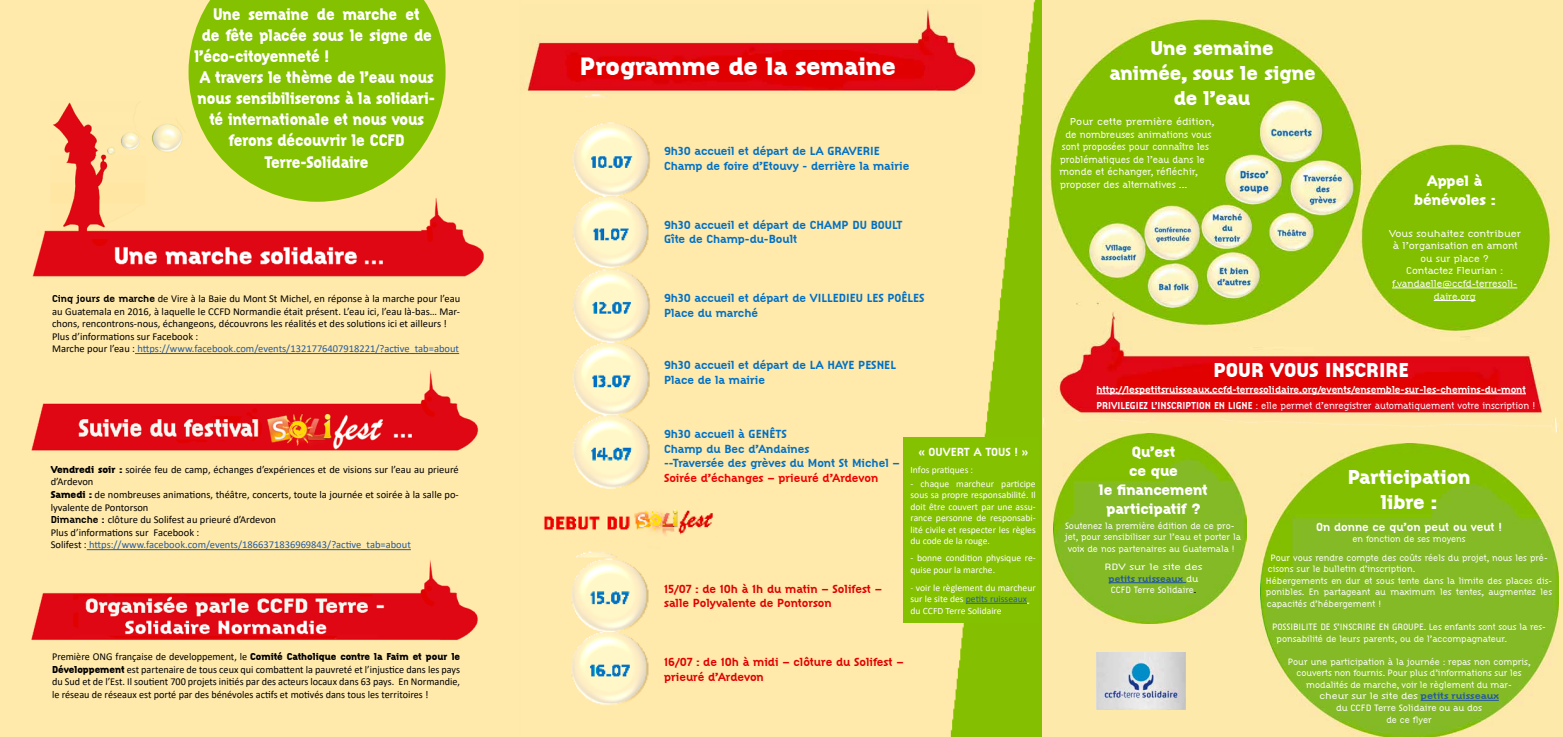
<style>
.page{position:relative;width:1563px;height:737px;background:#fff}
.page>*{position:absolute;margin:0;border:0;box-sizing:border-box;transform-origin:0 0}
.t1{font:800 26.25px "Citizen CCFD";color:#fff}
.t2{font:800 21px/25.2px "Citizen CCFD";color:#fff;text-align:center}
.t3{font:800 17.5px "Citizen CCFD";color:#fff;scale:.9 1}
.t4{font:800 15.75px/18.9px "Citizen CCFD";color:#fff;text-align:center}
.t5{font:700 12.25px/14.7px "Citizen CCFD";color:#0070c4}
.t6{font:700 12.25px/14.7px "Citizen CCFD";color:#e00000}
.t7{font:700 12.25px "Citizen CCFD";color:#fff}
.t8{font:700 12.25px "Citizen CCFD";letter-spacing:-.005em;color:#e00}
.t9{font:10.5px/12.6px "Calibri";color:#000}
.t10{font:700 10.5px/16.1px "Citizen CCFD";color:#fff}
.t11{font:300 10.5px/12.6px "Citizen CCFD";color:#fff;text-align:center;scale:1.1 1}
.t12{font:300 10.5px "Citizen CCFD";color:#fff}
.t13{font:300 10.5px "Citizen CCFD";color:#fff;scale:.94 1}
.t14{font:300 10.5px "Citizen CCFD";color:#fff;scale:.96 1}
.t15{font:300 9.62px/11.5px "Citizen CCFD";color:#fff}
.t16{font:9.62px/11.5px "Calibri";color:#fff}
.t17{font:300 9.62px/11.5px "Citizen CCFD";color:#fff;text-align:center;scale:1.25 1}
.s1{font-family:"Citizen CCFD";font-weight:700}
.s2{color:#275b9b}
.s3{font-family:"Citizen CCFD";font-weight:800}
.s4{font-weight:300}
.s5{font-weight:700;color:#275b9b}
.s6{color:#000}
</style>
<div class="page">
<img style="left:0;top:0;width:1562px;height:737px">
<hr style="left:135px;top:353px;width:324px;height:1px;background:#275b9b">
<hr style="left:87px;top:549px;width:324px;height:1px;background:#275b9b">
<div style="left:903px;top:437px;width:136px;height:186px;background:#84c100"></div>
<hr style="left:966px;top:603px;width:61px;height:1px;background:#275b9b">
<img style="left:1053px;top:433px;width:193px;height:190px">
<hr style="left:1108px;top:582px;width:75px;height:1px;background:#275b9b">
<hr style="left:1392px;top:287px;width:125px;height:1px;background:#fff">
<hr style="left:1433px;top:300px;width:42px;height:1px;background:#fff">
<svg style="left:189px;top:0;width:256px;height:202px;background:#97c71a"></svg>
<img style="left:1096px;top:652px;width:90px;height:58px">
<img style="left:1260px;top:443px;width:298px;height:294px">
<img style="left:521px;top:5px;width:461px;height:88px">
<hr style="left:1420px;top:699px;width:78px;height:2px;background:#275b9b">
<hr style="left:1096px;top:393px;width:430px;height:1px;background:#fff">
<h3 class="t3" style="left:213px;top:3px;width:231px">Une semaine de marche et</h3>
<h3 class="t3" style="left:202px;top:24px;width:257px">de fête placée sous le signe de</h3>
<h3 class="t3" style="left:195px;top:45px;width:151px">l’éco-citoyenneté !</h3>
<h3 class="t3" style="left:200px;top:66px;width:261px">A travers le thème de l’eau nous</h3>
<h3 class="t3" style="left:197px;top:87px;width:265px">nous sensibiliserons à la solidari-</h3>
<h3 class="t3" style="left:209px;top:108px;width:240px">té internationale et nous vous</h3>
<h3 class="t3" style="left:229px;top:129px;width:197px">ferons découvrir le CCFD</h3>
<h3 class="t3" style="left:264px;top:150px;width:117px">Terre-Solidaire</h3>
<p class="t9" style="left:52px;top:292px;width:410px"><span class="s1">Cinq jours de marche</span> de Vire à la Baie du Mont St Michel, en réponse à la marche pour l’eau au Guatemala en 2016, à laquelle le CCFD Normandie était présent. L’eau ici, l’eau là-bas… Mar&shy;chons, rencontrons-nous, échangeons, découvrons les réalités et des solutions ici et ailleurs !<br>Plus d’informations sur Facebook :<br>Marche pour l’eau : <span class="s2">https://www.facebook.com/events/1321776407918221/?active_tab=about</span></p>
<p class="t9" style="left:51px;top:463px;width:410px"><span class="s3">Vendredi soir :</span> soirée feu de camp, échanges d’expériences et de visions sur l’eau au prieuré d’Ardevon<br><span class="s3">Samedi :</span> de nombreuses animations, théâtre, concerts, toute la journée et soirée à la salle po&shy;lyvalente de Pontorson<br><span class="s1">Dimanche :</span> clôture du Solifest au prieuré d’Ardevon<br>Plus d’informations sur Facebook :<br>Solifest : <span class="s2">https://www.facebook.com/events/1866371836969843/?active_tab=about</span></p>
<p class="t9" style="left:52px;top:650px;width:410px;text-align:justify">Première ONG française de developpement, le <span class="s3">Comité Catholique contre la Faim et pour le Développement</span> est partenaire de tous ceux qui combattent la pauvreté et l’injustice dans les pays du Sud et de l’Est. Il soutient 700 projets initiés par des acteurs locaux dans 63 pays. En Normandie, le réseau de réseaux est porté par des bénévoles actifs et motivés dans tous les territoires !</p>
<h1 class="t1" style="left:580px;top:50px;width:317px">Programme de la semaine</h1>
<p class="t5" style="left:664px;top:144px;width:247px">9h30 accueil et départ de LA GRAVERIE<br>Champ de foire d’Etouvy - derrière la mairie</p>
<p class="t5" style="left:664px;top:217px;width:240px">9h30 accueil et départ de CHAMP DU BOULT<br>Gîte de Champ-du-Boult</p>
<p class="t5" style="left:664px;top:291px;width:262px">9h30 accueil et départ de VILLEDIEU LES POÊLES<br>Place du marché</p>
<p class="t5" style="left:664px;top:358px;width:233px">9h30 accueil et départ de LA HAYE PESNEL<br>Place de la mairie</p>
<p class="t5" style="left:664px;top:426px;width:237px">9h30 accueil à GENÊTS<br>Champ du Bec d’Andaines<br>--Traversée des grèves du Mont St Michel –</p>
<p class="t8" style="left:664px;top:470px;width:216px">Soirée d’échanges – prieuré d’Ardevon</p>
<p class="t6" style="left:664px;top:581px;width:220px">15/07 : de 10h à 1h du matin – Solifest – salle Polyvalente de Pontorson</p>
<p class="t7" style="left:918px;top:445px;width:112px">« OUVERT A TOUS ! »</p>
<p class="t16" style="left:910px;top:464px;width:64px">Infos pratiques :</p>
<p class="t16" style="left:910px;top:477px;width:127px;text-align:justify">- chaque marcheur participe sous sa propre responsabilité. Il doit être couvert par une assu&shy;rance personne de responsabi&shy;lité civile et respecter les règles du code de la rouge.</p>
<p class="t16" style="left:910px;top:552px;width:127px">- bonne condition physique re&shy;quise pour la marche.</p>
<p class="t16" style="left:910px;top:581px;width:127px"><span class="s4">-</span> voir le règlement du marcheur sur le site des <span class="s2">petits ruisseaux </span>du CCFD Terre Solidaire</p>
<p class="t6" style="left:664px;top:655px;width:241px">16/07 : de 10h à midi – clôture du Solifest – prieuré d’Ardevon</p>
<h2 class="t2" style="left:1109px;top:35px;width:208px">Une semaine animée, sous le signe de l’eau</h2>
<p class="t11" style="left:1070px;top:115px;width:133px">Pour cette première édition,</p>
<p class="t12" style="left:1065px;top:128px;width:147px">de nombreuses animations vous</p>
<p class="t13" style="left:1062px;top:141px;width:158px">sont proposées pour connaître les</p>
<p class="t14" style="left:1060px;top:153px;width:152px">problématiques de l’eau dans le</p>
<p class="t12" style="left:1059px;top:166px;width:140px">monde et échanger, réfléchir,</p>
<p class="t12" style="left:1060px;top:179px;width:129px">proposer des alternatives ...</p>
<h3 class="t4" style="left:1414px;top:171px;width:83px">Appel à bénévoles :</h3>
<p class="t11" style="left:1389px;top:227px;width:122px">Vous souhaitez contribuer à l’organisation en amont ou sur place ?<br>Contactez Fleurian : f.vandaelle@ccfd-terresoli&shy;daire.org</p>
<h2 class="t2" style="left:1213px;top:357px;width:197px">POUR VOUS INSCRIRE</h2>
<p class="t10" style="left:1096px;top:381px;width:440px">http://lespetitsruisseaux.ccfd-terresolidaire.org/events/ensemble-sur-les-chemins-du-mont<br>PRIVILEGIEZ L’INSCRIPTION EN LIGNE <span class="s4">: elle permet d’enregistrer automatiquement votre inscription !</span></p>
<h3 class="t4" style="left:1099px;top:442px;width:110px">Qu’est<br>ce que<br>le financement participatif ?</h3>
<p class="t15" style="left:1065px;top:519px;width:177px">Soutenez la première édition de ce pro&shy;jet, pour sensibiliser sur l’eau et porter la voix de nos partenaires au Guatemala !</p>
<p class="t17" style="left:1104px;top:561px;width:80px">RDV sur le site des <span class="s5">petits ruisseaux</span> du<br>CCFD Terre Solidaire<span class="s6">.</span></p>
<h2 class="t2" style="left:1347px;top:464px;width:124px">Participation libre :</h2>
<p class="t7" style="left:1316px;top:519px;width:187px">On donne ce qu’on peut ou veut !</p>
<p class="t15" style="left:1270px;top:530px;width:279px;line-height:18.6px;text-align:center">en fonction de ses moyens<br>Pour vous rendre compte des coûts réels du projet, nous les pré-</p>
<p class="t15" style="left:1266px;top:563px;width:288px">cisons sur le bulletin d’inscription.<br>Hébergements en dur et sous tente dans la limite des places dis&shy;ponibles. En partageant au maximum les tentes, augmentez les capacités d’hébergement !</p>
<p class="t15" style="left:1276px;top:621px;width:271px;text-indent:-4px">POSSIBILITE DE S’INSCRIRE EN GROUPE. Les enfants sont sous la res&shy;ponsabilité de leurs parents, ou de l’accompagnateur.</p>
<p class="t15" style="left:1288px;top:656px;width:244px;text-align:center">Pour une participation à la journée : repas non compris, couverts non fournis. Pour plus d’informations sur les modalités de marche, voir le règlement du mar-<br>cheur sur le site des <span class="s5">petits ruisseaux<br></span>du CCFD Terre Solidaire ou au dos<br>de ce flyer</p>
</div>
